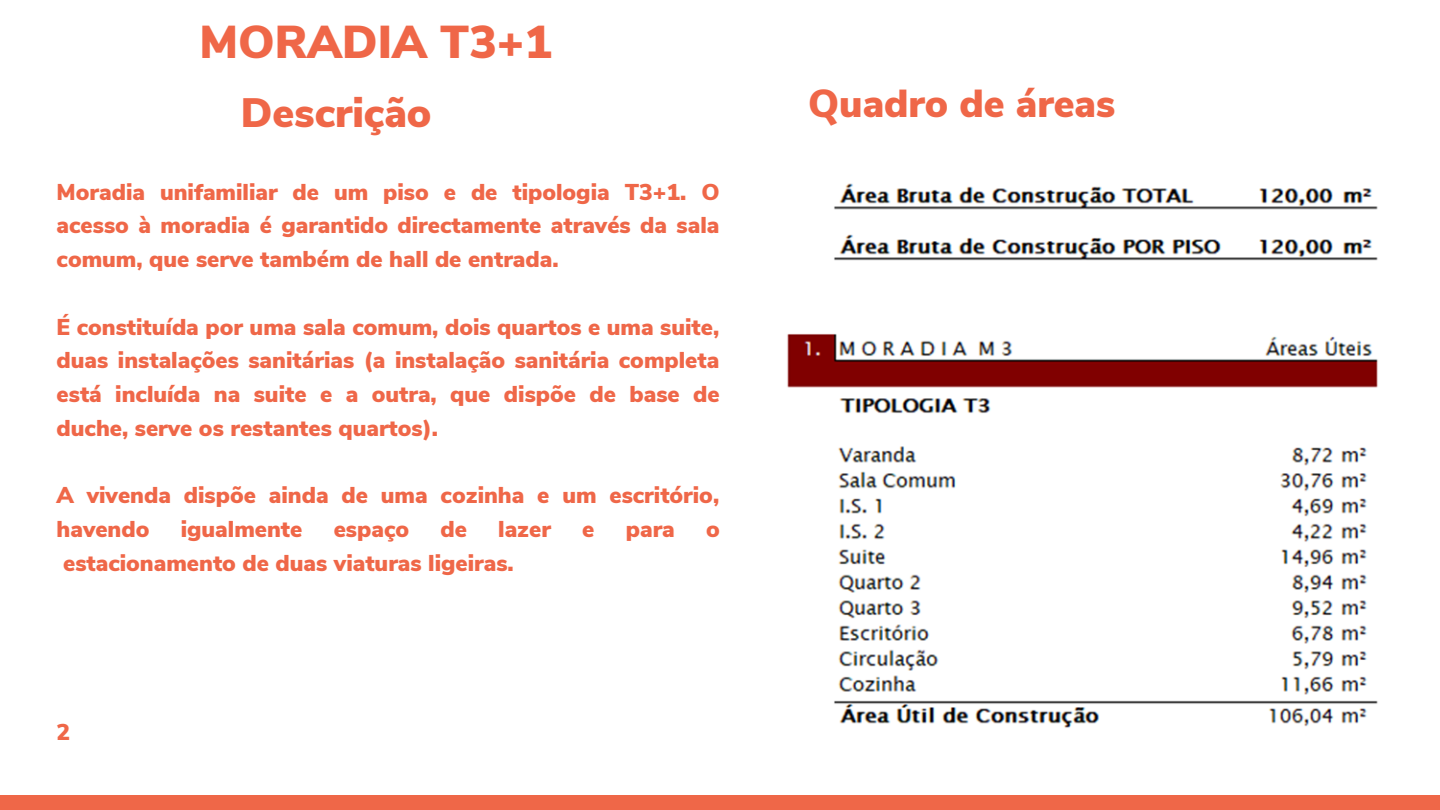
<style>
.page{position:relative;width:1440px;height:810px;background:#fff}
.page>*{position:absolute;margin:0;border:0;box-sizing:border-box;transform-origin:0 0}
.t1{font:900 46px "Nunito Sans";color:#ef6748}
.t2{font:900 41px "Nunito Sans";color:#ef6748}
.t3{font:900 39px "Nunito Sans";color:#ef6748}
.t4{font:900 22.9px/33.8px "Nunito Sans";color:#ef6748;text-align:justify}
</style>
<div class="page">
<div style="left:0;top:795px;width:1440px;height:15px;background:#ef6748"></div>
<img style="left:787px;top:183px;width:591px;height:545px">
<p class="t1" style="left:199px;top:12px;width:354px">MORADIA T3+1</p>
<p class="t2" style="left:241px;top:86px;width:192px">Descrição</p>
<p class="t3" style="left:808px;top:78px;width:309px">Quadro de áreas</p>
<p class="t4" style="left:57px;top:175px;width:665px">Moradia unifamiliar de um piso e de tipologia T3+1. O acesso à moradia é garantido directamente através da sala comum, que serve também de hall de entrada.</p>
<p class="t4" style="left:57px;top:310px;width:665px">É constituída por uma sala comum, dois quartos e uma suite, duas instalações sanitárias (a instalação sanitária completa está incluída na suite e a outra, que dispõe de base de duche, serve os restantes quartos).</p>
<p class="t4" style="left:57px;top:479px;width:664px">A vivenda dispõe ainda de uma cozinha e um escritório, havendo</p>
<p class="t4" style="left:181px;top:513px;width:123px">igualmente</p>
<p class="t4" style="left:334px;top:513px;width:77px">espaço</p>
<p class="t4" style="left:440px;top:513px;width:28px">de</p>
<p class="t4" style="left:498px;top:513px;width:54px">lazer</p>
<p class="t4" style="left:582px;top:513px;width:14px">e</p>
<p class="t4" style="left:626px;top:513px;width:51px">para</p>
<p class="t4" style="left:706px;top:513px;width:15px">o</p>
<p class="t4" style="left:63px;top:546px;width:452px">estacionamento de duas viaturas ligeiras.</p>
<p class="t4" style="left:57px;top:715px;width:15px">2</p>
</div>
